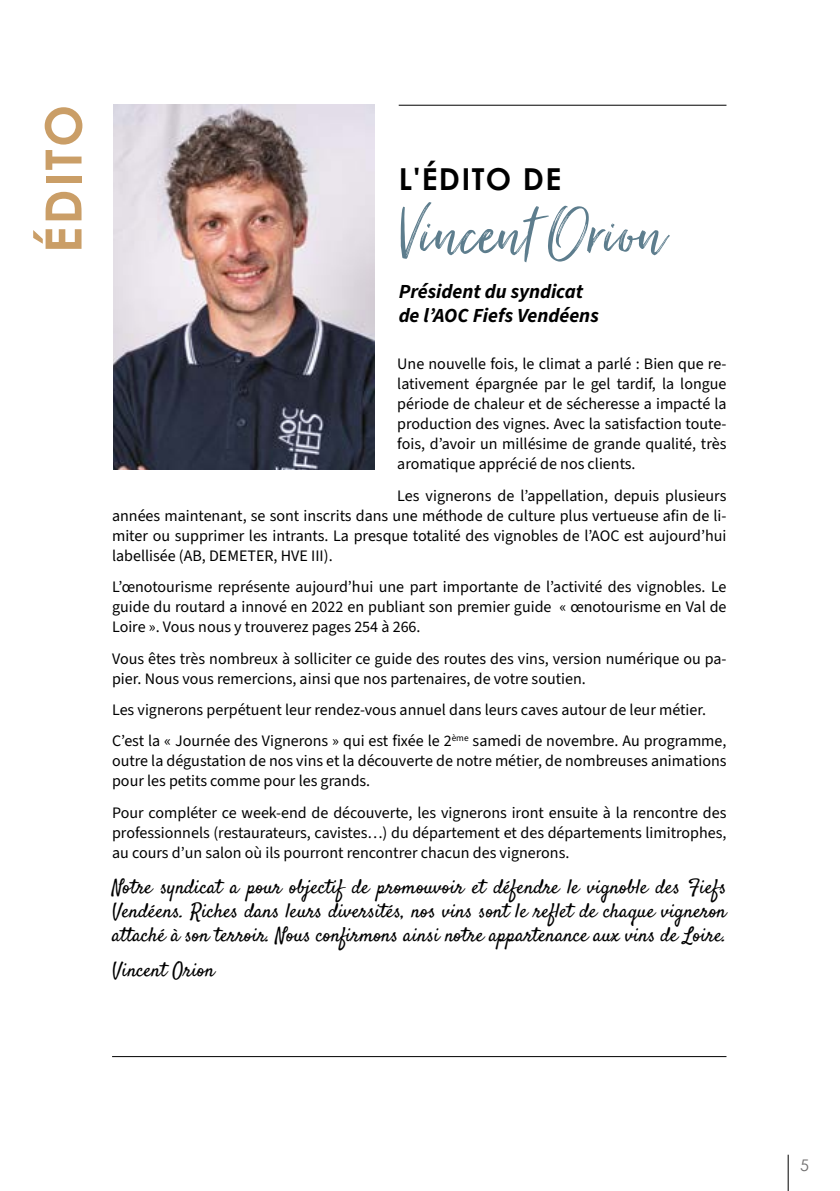
<style>
.page{position:relative;width:840px;height:1191px;background:#fff}
.page>*{position:absolute;margin:0;border:0;box-sizing:border-box;transform-origin:0 0}
.t1{font:80.6px "Just Lovely";color:#5d7d8d}
.t2{font:700 50px "Century Gothic";letter-spacing:.05em;color:#ca9e67}
.t3{font:700 30.2px "Century Gothic";letter-spacing:.05em;color:#000}
.t4{font:20px/24px "Satisfy";color:#000;text-align:justify}
.t5{font:italic 700 20px/24px "Source Sans 3";color:#000}
.t6{font:16px/20px "Source Sans 3";color:#000;text-align:justify}
.t7{font:16px "Century Gothic";color:#706f6f}
</style>
<div class="page">
<hr style="left:398px;top:105px;width:328px;height:1px;background:#000">
<hr style="left:112px;top:1056px;width:614px;height:1px;background:#000">
<img style="left:113px;top:105px;width:261px;height:364px">
<hr style="left:787px;top:1154px;width:1px;height:37px;background:#000">
<h2 class="t2" style="left:25px;top:253px;width:149px;rotate:-90deg">ÉDITO</h2>
<h3 class="t3" style="left:398px;top:156px;width:164px">L'ÉDITO DE</h3>
<h1 class="t1" style="left:398px;top:184px;width:267px">Vincent Orion</h1>
<p class="t5" style="left:398px;top:280px;width:201px">Président du syndicat de l’AOC Fiefs Vendéens</p>
<p class="t6" style="left:397px;top:354px;width:330px">Une nouvelle fois, le climat a parlé : Bien que re&shy;lativement épargnée par le gel tardif, la longue période de chaleur et de sécheresse a impacté la production des vignes. Avec la satisfaction toute&shy;fois, d’avoir un millésime de grande qualité, très aromatique apprécié de nos clients.</p>
<p class="t6" style="left:112px;top:486px;width:615px;text-indent:285px">Les vignerons de l’appellation, depuis plusieurs années maintenant, se sont inscrits dans une méthode de culture plus vertueuse afin de li&shy;miter ou supprimer les intrants. La presque totalité des vignobles de l’AOC est aujourd’hui labellisée (AB, DEMETER, HVE III).</p>
<p class="t6" style="left:112px;top:577px;width:615px">L’œnotourisme représente aujourd’hui une part importante de l’activité des vignobles. Le guide du routard a innové en 2022 en publiant son premier guide « œnotourisme en Val de Loire ». Vous nous y trouverez pages 254 à 266.</p>
<p class="t6" style="left:112px;top:649px;width:615px">Vous êtes très nombreux à solliciter ce guide des routes des vins, version numérique ou pa&shy;pier. Nous vous remercions, ainsi que nos partenaires, de votre soutien.</p>
<p class="t6" style="left:112px;top:694px;width:615px;line-height:31.4px">Les vignerons perpétuent leur rendez-vous annuel dans leurs caves autour de leur métier.<br>C’est la « Journée des Vignerons » qui est fixée le 2<sup>ème</sup> samedi de novembre. Au programme,</p>
<p class="t6" style="left:112px;top:751px;width:615px">outre la dégustation de nos vins et la découverte de notre métier, de nombreuses animations pour les petits comme pour les grands.</p>
<p class="t6" style="left:112px;top:803px;width:615px">Pour compléter ce week-end de découverte, les vignerons iront ensuite à la rencontre des professionnels (restaurateurs, cavistes…) du département et des départements limitrophes, au cours d’un salon où ils pourront rencontrer chacun des vignerons.</p>
<p class="t4" style="left:112px;top:876px;width:615px">Notre syndicat a pour objectif de promouvoir et défendre le vignoble des Fiefs Vendéens. Riches dans leurs diversités, nos vins sont le reflet de chaque vigneron attaché à son terroir. Nous confirmons ainsi notre appartenance aux vins de Loire.</p>
<p class="t4" style="left:112px;top:960px;width:104px">Vincent Orion</p>
<p class="t7" style="left:799px;top:1154px;width:10px">5</p>
</div>
